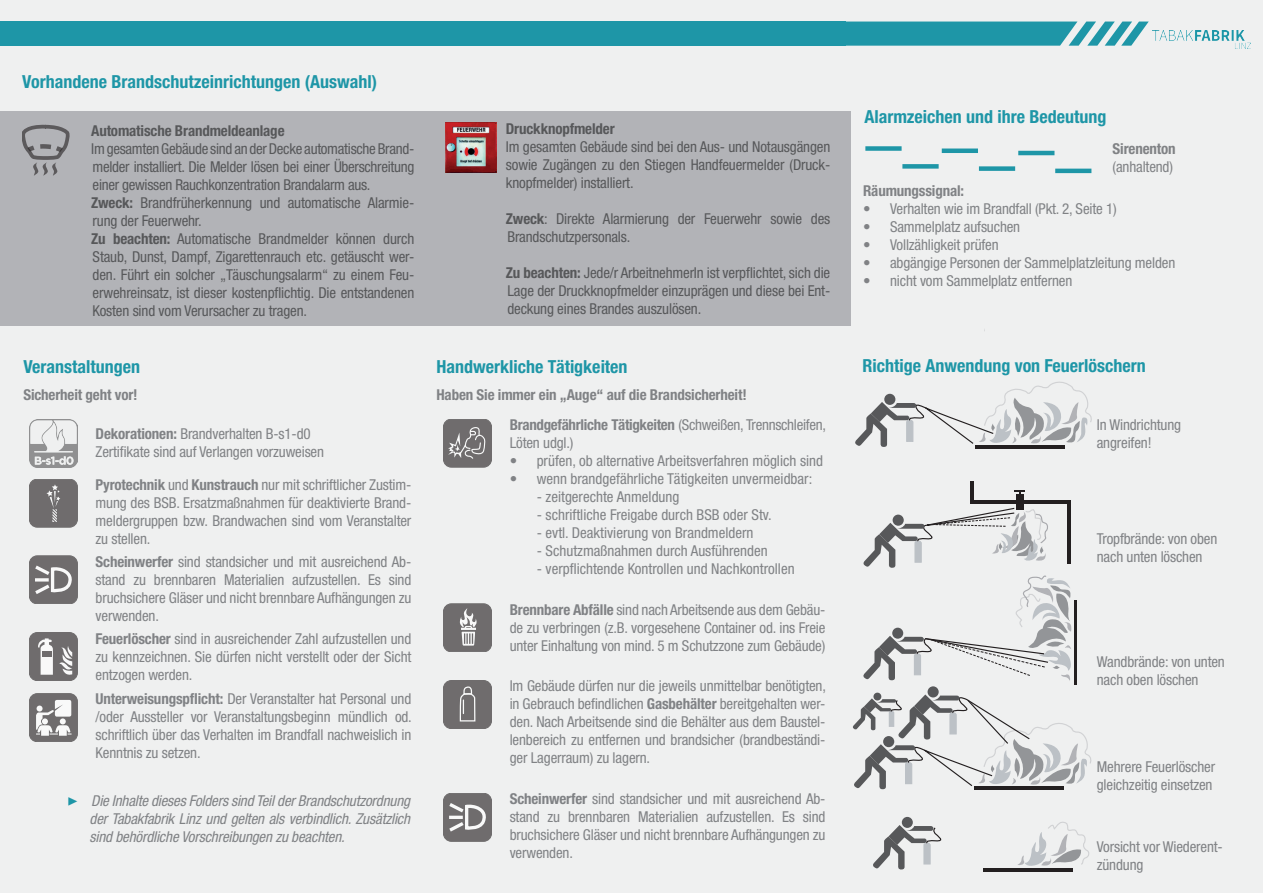
<style>
.page{position:relative;width:1263px;height:893px;background:#eff0f0}
.page>*{position:absolute;margin:0;border:0;box-sizing:border-box;transform-origin:0 0}
.t1{font:700 condensed 18px "Helvetica Neue LT Std";color:#1e96a7}
.t2{font:condensed 15px/18px "Helvetica Neue LT Std";letter-spacing:-.01em;color:#808285;text-align:justify}
.t3{font:condensed 15px/18px "Helvetica Neue LT Std";letter-spacing:-.01em;color:#57585a;text-align:justify}
.t4{font:italic condensed 15px/18px "Helvetica Neue LT Std";letter-spacing:-.01em;color:#808285;text-align:justify}
.t5{font:700 condensed 15px/29.4px "Helvetica Neue LT Std";letter-spacing:-.01em;color:#808285}
.t6{font:700 condensed 15px "Helvetica Neue LT Std";letter-spacing:-.01em;color:#57585a}
.s1{font-weight:700}
.s2{font-family:"Minion Pro";font-style:normal;font-stretch:normal;font-size:18px;color:#1e96a7}
.s3{font-weight:400}
</style>
<div class="page">
<div style="left:0;top:111px;width:850px;height:214px;background:#b2b3b7"></div>
<svg style="left:845px;top:22px;width:304px;height:24px;background:#3ca3b1"></svg>
<img style="left:1152px;top:30px;width:98px;height:18px">
<div style="left:0;top:22px;width:845px;height:24px;background:#1e96a7"></div>
<div style="left:443px;top:419px;width:48px;height:48px;background:#6f6c6d;border-radius:8px"></div>
<div style="left:443px;top:419px;width:48px;height:48px;border:1px solid #231f20;border-radius:8px"></div>
<svg style="left:448px;top:427px;width:38px;height:32px"></svg>
<div style="left:443px;top:604px;width:48px;height:48px;background:#6f6c6d;border-radius:8px"></div>
<div style="left:443px;top:604px;width:48px;height:48px;border:1px solid #231f20;border-radius:8px"></div>
<svg style="left:460px;top:608px;width:17px;height:38px"></svg>
<div style="left:443px;top:680px;width:48px;height:49px;background:#6f6c6d;border-radius:8px"></div>
<div style="left:443px;top:680px;width:48px;height:49px;border:1px solid #231f20;border-radius:8px"></div>
<svg style="left:459px;top:686px;width:17px;height:36px"></svg>
<div style="left:443px;top:793px;width:48px;height:48px;background:#6f6c6d;border-radius:8px"></div>
<div style="left:443px;top:793px;width:48px;height:48px;border:1px solid #231f20;border-radius:8px"></div>
<svg style="left:449px;top:800px;width:42px;height:34px"></svg>
<img style="left:29px;top:419px;width:48px;height:48px">
<div style="left:29px;top:479px;width:48px;height:48px;background:#6f6c6d;border-radius:8px"></div>
<div style="left:29px;top:479px;width:48px;height:48px;border:1px solid #231f20;border-radius:8px"></div>
<svg style="left:46px;top:484px;width:14px;height:38px"></svg>
<div style="left:29px;top:556px;width:48px;height:48px;background:#6f6c6d;border-radius:8px"></div>
<div style="left:29px;top:556px;width:48px;height:48px;border:1px solid #231f20;border-radius:8px"></div>
<svg style="left:35px;top:563px;width:42px;height:34px"></svg>
<div style="left:29px;top:633px;width:48px;height:48px;background:#6f6c6d;border-radius:8px"></div>
<div style="left:29px;top:633px;width:48px;height:48px;border:1px solid #231f20;border-radius:8px"></div>
<svg style="left:38px;top:638px;width:15px;height:37px"></svg>
<svg style="left:59px;top:646px;width:13px;height:29px"></svg>
<div style="left:42px;top:651px;width:10px;height:6px;background:#6f6c6d"></div>
<div style="left:29px;top:694px;width:48px;height:48px;background:#6f6c6d;border-radius:8px"></div>
<div style="left:29px;top:694px;width:48px;height:48px;border:1px solid #231f20;border-radius:8px"></div>
<div style="left:55px;top:700px;width:16px;height:17px;background:#fff;border-radius:2px"></div>
<svg style="left:36px;top:704px;width:36px;height:32px"></svg>
<div style="left:927px;top:686px;width:12px;height:11px;background:#57585a;border-radius:50%"></div>
<svg style="left:853px;top:694px;width:239px;height:96px"></svg>
<hr style="left:1073px;top:600px;width:3px;height:85px;background:#231f20">
<div style="left:902px;top:817px;width:11px;height:11px;background:#57585a;border-radius:50%"></div>
<svg style="left:873px;top:825px;width:69px;height:45px"></svg>
<hr style="left:983px;top:868px;width:90px;height:3px;background:#231f20">
<svg style="left:1017px;top:822px;width:72px;height:44px"></svg>
<svg style="left:855px;top:329px;width:237px;height:352px"></svg>
<div style="left:979px;top:166px;width:36px;height:5px;background:#1e96a7"></div>
<hr style="left:1018px;top:151px;width:36px;height:4px;background:#1e96a7">
<hr style="left:1055px;top:169px;width:36px;height:4px;background:#1e96a7">
<div style="left:865px;top:146px;width:36px;height:5px;background:#1e96a7"></div>
<div style="left:902px;top:164px;width:37px;height:5px;background:#1e96a7"></div>
<hr style="left:942px;top:149px;width:36px;height:4px;background:#1e96a7">
<img style="left:445px;top:123px;width:51px;height:50px">
<svg style="left:23px;top:124px;width:47px;height:52px"></svg>
<div style="left:985px;top:291px;width:149px;height:55px;background:#eff0f0"></div>
<p class="t1" style="left:22px;top:71px;width:356px">Vorhandene Brandschutzeinrichtungen (Auswahl)</p>
<p class="t6" style="left:91px;top:121px;width:195px">Automatische Brandmeldeanlage</p>
<p class="t3" style="left:91px;top:139px;width:325px;text-align:left">Im gesamten Gebäude sind an der Decke automatische Brand&shy;melder installiert. Die Melder lösen bei einer Überschreitung einer gewissen Rauchkonzentration Brandalarm aus.<br><span class="s1">Zweck:</span> Brandfrüherkennung und automatische Alarmie&shy;rung der Feuerwehr.<br><span class="s1">Zu beachten:</span> Automatische Brandmelder können durch Staub, Dunst, Dampf, Zigarettenrauch etc. getäuscht wer&shy;den. Führt ein solcher „Täuschungsalarm“ zu einem Feu&shy;erwehreinsatz, ist dieser kostenpflichtig. Die entstandenen Kosten sind vom Verursacher zu tragen.</p>
<p class="t1" style="left:23px;top:355px;width:118px">Veranstaltungen</p>
<p class="t5" style="left:23px;top:380px;width:116px">Sicherheit geht vor!</p>
<p class="t2" style="left:96px;top:425px;width:230px"><span class="s1">Dekorationen:</span> Brandverhalten B-s1-d0<br>Zertifikate sind auf Verlangen vorzuweisen</p>
<p class="t2" style="left:96px;top:475px;width:317px"><span class="s1">Pyrotechnik</span> und <span class="s1">Kunstrauch</span> nur mit schriftlicher Zustim&shy;mung des BSB. Ersatzmaßnahmen für deaktivierte Brand&shy;meldergruppen bzw. Brandwachen sind vom Veranstalter zu stellen.</p>
<p class="t2" style="left:96px;top:552px;width:317px"><span class="s1">Scheinwerfer</span> sind standsicher und mit ausreichend Ab&shy;stand zu brennbaren Materialien aufzustellen. Es sind bruchsichere Gläser und nicht brennbare Aufhängungen zu verwenden.</p>
<p class="t2" style="left:96px;top:630px;width:317px"><span class="s1">Feuerlöscher</span> sind in ausreichender Zahl aufzustellen und zu kennzeichnen. Sie dürfen nicht verstellt oder der Sicht entzogen werden.</p>
<p class="t2" style="left:96px;top:690px;width:318px"><span class="s1">Unterweisungspflicht:</span> Der Veranstalter hat Personal und /oder Aussteller vor Veranstaltungsbeginn mündlich od. schriftlich über das Verhalten im Brandfall nachweislich in Kenntnis zu setzen.</p>
<p class="t4" style="left:90px;top:792px;width:322px;text-indent:-22px"><span class="s2">▶</span> Die Inhalte dieses Folders sind Teil der Brandschutzordnung der Tabakfabrik Linz und gelten als verbindlich. Zusätzlich sind behördliche Vorschreibungen zu beachten.</p>
<p class="t6" style="left:506px;top:120px;width:110px">Druckknopfmelder</p>
<p class="t3" style="left:506px;top:138px;width:326px">Im gesamten Gebäude sind bei den Aus- und Notausgängen sowie Zugängen zu den Stiegen Handfeuermelder (Druck&shy;knopfmelder) installiert.</p>
<p class="t3" style="left:506px;top:210px;width:326px"><span class="s1">Zweck</span>: Direkte Alarmierung der Feuerwehr sowie des<br>Brandschutzpersonals.</p>
<p class="t3" style="left:506px;top:264px;width:326px"><span class="s1">Zu beachten:</span> Jede/r ArbeitnehmerIn ist verpflichtet, sich die Lage der Druckknopfmelder einzuprägen und diese bei Ent&shy;deckung eines Brandes auszulösen.</p>
<p class="t1" style="left:436px;top:355px;width:193px">Handwerkliche Tätigkeiten</p>
<p class="t5" style="left:510px;top:380px;width:318px;text-indent:-73px">Haben Sie immer ein „Auge“ auf die Brandsicherheit!<br>Brandgefährliche Tätigkeiten <span class="s3">(Schweißen, Trennschleifen,</span></p>
<p class="t2" style="left:510px;top:433px;width:65px">Löten udgl.)</p>
<p class="t2" style="left:510px;top:451px;width:315px">• prüfen, ob alternative Arbeitsverfahren möglich sind</p>
<p class="t2" style="left:510px;top:469px;width:304px">• wenn brandgefährliche Tätigkeiten unvermeidbar:</p>
<p class="t2" style="left:537px;top:487px;width:144px">- zeitgerechte Anmeldung</p>
<p class="t2" style="left:537px;top:505px;width:237px">- schriftliche Freigabe durch BSB oder Stv.</p>
<p class="t2" style="left:537px;top:523px;width:218px">- evtl. Deaktivierung von Brandmeldern</p>
<p class="t2" style="left:537px;top:541px;width:233px">- Schutzmaßnahmen durch Ausführenden</p>
<p class="t2" style="left:537px;top:559px;width:259px">- verpflichtende Kontrollen und Nachkontrollen</p>
<p class="t2" style="left:510px;top:600px;width:317px"><span class="s1">Brennbare Abfälle</span> sind nach Arbeitsende aus dem Gebäu&shy;de zu verbringen (z.B. vorgesehene Container od. ins Freie unter Einhaltung von mind. 5 m Schutzzone zum Gebäude)</p>
<p class="t2" style="left:510px;top:677px;width:318px">Im Gebäude dürfen nur die jeweils unmittelbar benötigten, in Gebrauch befindlichen <span class="s1">Gasbehälter</span> bereitgehalten wer&shy;den. Nach Arbeitsende sind die Behälter aus dem Baustel&shy;lenbereich zu entfernen und brandsicher (brandbeständi&shy;ger Lagerraum) zu lagern.</p>
<p class="t2" style="left:510px;top:790px;width:317px"><span class="s1">Scheinwerfer</span> sind standsicher und mit ausreichend Ab&shy;stand zu brennbaren Materialien aufzustellen. Es sind bruchsichere Gläser und nicht brennbare Aufhängungen zu verwenden.</p>
<p class="t1" style="left:864px;top:106px;width:244px">Alarmzeichen und ihre Bedeutung</p>
<p class="t5" style="left:1112px;top:134px;width:65px">Sirenenton</p>
<p class="t2" style="left:1112px;top:158px;width:62px">(anhaltend)</p>
<p class="t5" style="left:863px;top:176px;width:103px">Räumungssignal:</p>
<p class="t2" style="left:863px;top:199px;width:255px">• Verhalten wie im Brandfall (Pkt. 2, Seite 1)</p>
<p class="t2" style="left:863px;top:217px;width:159px">• Sammelplatz aufsuchen</p>
<p class="t2" style="left:863px;top:235px;width:137px">• Vollzähligkeit prüfen</p>
<p class="t2" style="left:863px;top:253px;width:314px">• abgängige Personen der Sammelplatzleitung melden</p>
<p class="t2" style="left:863px;top:271px;width:211px">• nicht vom Sammelplatz entfernen</p>
<p class="t1" style="left:862px;top:354px;width:285px">Richtige Anwendung von Feuerlöschern</p>
<p class="t2" style="left:1097px;top:415px;width:86px">In Windrichtung angreifen!</p>
<p class="t2" style="left:1097px;top:530px;width:122px">Tropfbrände: von oben nach unten löschen</p>
<p class="t2" style="left:1097px;top:652px;width:130px">Wandbrände: von unten nach oben löschen</p>
<p class="t2" style="left:1097px;top:758px;width:120px">Mehrere Feuerlöscher gleichzeitig einsetzen</p>
<p class="t2" style="left:1097px;top:837px;width:128px">Vorsicht vor Wiederent&shy;zündung</p>
</div>
